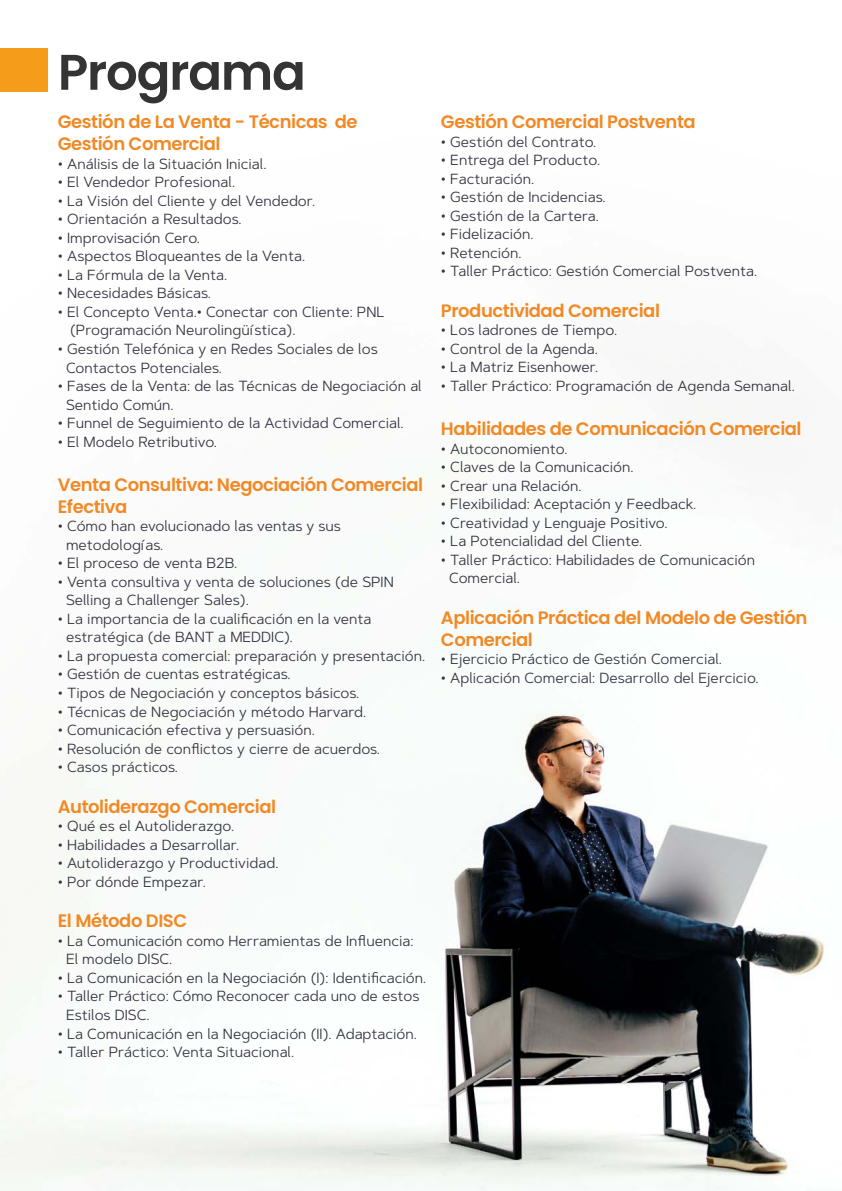
<style>
.page{position:relative;width:842px;height:1191px;background:#fff}
.page>*{position:absolute;margin:0;border:0;box-sizing:border-box;transform-origin:0 0}
.t1{font:600 50px "Poppins";letter-spacing:-.025em;color:#343434}
.t2{font:600 18px/22px "Poppins";letter-spacing:-.025em;color:#f18924}
.t3{font:14.6px/18.6px "Artegra Sans";color:#383443}
</style>
<div class="page">
<img style="left:0;top:48px;width:825px;height:1143px">
<div style="left:0;top:49px;width:48px;height:43px;background:#f59d1b"></div>
<h1 class="t1" style="left:58px;top:43px;width:250px">Programa</h1>
<p class="t2" style="left:58px;top:111px;width:301px">Gestión de La Venta - Técnicas de<br>Gestión Comercial</p>
<p class="t3" style="left:58px;top:154px;width:210px">• Análisis de la Situación Inicial.</p>
<p class="t3" style="left:58px;top:172px;width:179px">• El Vendedor Profesional.</p>
<p class="t3" style="left:58px;top:191px;width:259px">• La Visión del Cliente y del Vendedor.</p>
<p class="t3" style="left:58px;top:209px;width:185px">• Orientación a Resultados.</p>
<p class="t3" style="left:58px;top:228px;width:144px">• Improvisación Cero.</p>
<p class="t3" style="left:58px;top:246px;width:249px">• Aspectos Bloqueantes de la Venta.</p>
<p class="t3" style="left:58px;top:265px;width:171px">• La Fórmula de la Venta.</p>
<p class="t3" style="left:58px;top:284px;width:154px">• Necesidades Básicas.</p>
<p class="t3" style="left:70px;top:302px;width:316px;text-indent:-12px">• El Concepto Venta.• Conectar con Cliente: PNL (Programación Neurolingüística).</p>
<p class="t3" style="left:66px;top:339px;width:313px;text-indent:-8px">• Gestión Telefónica y en Redes Sociales de los<br>Contactos Potenciales.</p>
<p class="t3" style="left:66px;top:376px;width:357px;text-indent:-8px">• Fases de la Venta: de las Técnicas de Negociación al<br>Sentido Común.</p>
<p class="t3" style="left:58px;top:413px;width:347px">• Funnel de Seguimiento de la Actividad Comercial.</p>
<p class="t3" style="left:58px;top:432px;width:161px">• El Modelo Retributivo.</p>
<p class="t2" style="left:58px;top:473px;width:367px">Venta Consultiva: Negociación Comercial<br>Efectiva</p>
<p class="t3" style="left:66px;top:516px;width:277px;text-indent:-8px">• Cómo han evolucionado las ventas y sus metodologías.</p>
<p class="t3" style="left:58px;top:553px;width:181px">• El proceso de venta B2B.</p>
<p class="t3" style="left:66px;top:572px;width:329px;text-indent:-8px">• Venta consultiva y venta de soluciones (de SPIN<br>Selling a Challenger Sales).</p>
<p class="t3" style="left:66px;top:609px;width:307px;text-indent:-8px">• La importancia de la cualificación en la venta estratégica (de BANT a MEDDIC).</p>
<p class="t3" style="left:58px;top:646px;width:369px">• La propuesta comercial: preparación y presentación.</p>
<p class="t3" style="left:58px;top:665px;width:234px">• Gestión de cuentas estratégicas.</p>
<p class="t3" style="left:58px;top:683px;width:303px">• Tipos de Negociación y conceptos básicos.</p>
<p class="t3" style="left:58px;top:702px;width:310px">• Técnicas de Negociación y método Harvard.</p>
<p class="t3" style="left:58px;top:720px;width:259px">• Comunicación efectiva y persuasión.</p>
<p class="t3" style="left:58px;top:739px;width:324px">• Resolución de conflictos y cierre de acuerdos.</p>
<p class="t3" style="left:58px;top:757px;width:122px">• Casos prácticos.</p>
<p class="t2" style="left:58px;top:795px;width:220px">Autoliderazgo Comercial</p>
<p class="t3" style="left:58px;top:816px;width:178px">• Qué es el Autoliderazgo.</p>
<p class="t3" style="left:58px;top:835px;width:183px">• Habilidades a Desarrollar.</p>
<p class="t3" style="left:58px;top:853px;width:222px">• Autoliderazgo y Productividad.</p>
<p class="t3" style="left:58px;top:872px;width:149px">• Por dónde Empezar.</p>
<p class="t2" style="left:58px;top:910px;width:131px">El Método DISC</p>
<p class="t3" style="left:66px;top:931px;width:349px;text-indent:-8px">• La Comunicación como Herramientas de Influencia:<br>El modelo DISC.</p>
<p class="t3" style="left:58px;top:968px;width:370px">• La Comunicación en la Negociación (I): Identificación.</p>
<p class="t3" style="left:66px;top:986px;width:355px;text-indent:-8px">• Taller Práctico: Cómo Reconocer cada uno de estos<br>Estilos DISC.</p>
<p class="t3" style="left:58px;top:1023px;width:360px">• La Comunicación en la Negociación (II). Adaptación.</p>
<p class="t3" style="left:58px;top:1042px;width:238px">• Taller Práctico: Venta Situacional.</p>
<p class="t2" style="left:441px;top:111px;width:256px">Gestión Comercial Postventa</p>
<p class="t3" style="left:441px;top:132px;width:157px">• Gestión del Contrato.</p>
<p class="t3" style="left:441px;top:150px;width:161px">• Entrega del Producto.</p>
<p class="t3" style="left:441px;top:169px;width:95px">• Facturación.</p>
<p class="t3" style="left:441px;top:187px;width:166px">• Gestión de Incidencias.</p>
<p class="t3" style="left:441px;top:206px;width:160px">• Gestión de la Cartera.</p>
<p class="t3" style="left:441px;top:224px;width:94px">• Fidelización.</p>
<p class="t3" style="left:441px;top:243px;width:82px">• Retención.</p>
<p class="t3" style="left:441px;top:262px;width:318px">• Taller Práctico: Gestión Comercial Postventa.</p>
<p class="t2" style="left:441px;top:300px;width:221px">Productividad Comercial</p>
<p class="t3" style="left:441px;top:321px;width:178px">• Los ladrones de Tiempo.</p>
<p class="t3" style="left:441px;top:339px;width:159px">• Control de la Agenda.</p>
<p class="t3" style="left:441px;top:358px;width:159px">• La Matriz Eisenhower.</p>
<p class="t3" style="left:441px;top:376px;width:355px">• Taller Práctico: Programación de Agenda Semanal.</p>
<p class="t2" style="left:441px;top:418px;width:362px">Habilidades de Comunicación Comercial</p>
<p class="t3" style="left:441px;top:439px;width:128px">• Autoconomiento.</p>
<p class="t3" style="left:441px;top:457px;width:194px">• Claves de la Comunicación.</p>
<p class="t3" style="left:441px;top:476px;width:142px">• Crear una Relación.</p>
<p class="t3" style="left:441px;top:494px;width:257px">• Flexibilidad: Aceptación y Feedback.</p>
<p class="t3" style="left:441px;top:513px;width:228px">• Creatividad y Lenguaje Positivo.</p>
<p class="t3" style="left:441px;top:531px;width:203px">• La Potencialidad del Cliente.</p>
<p class="t3" style="left:449px;top:550px;width:307px;text-indent:-8px">• Taller Práctico: Habilidades de Comunicación<br>Comercial.</p>
<p class="t2" style="left:441px;top:606px;width:368px">Aplicación Práctica del Modelo de Gestión<br>Comercial</p>
<p class="t3" style="left:441px;top:649px;width:282px">• Ejercicio Práctico de Gestión Comercial.</p>
<p class="t3" style="left:441px;top:668px;width:319px">• Aplicación Comercial: Desarrollo del Ejercicio.</p>
</div>
